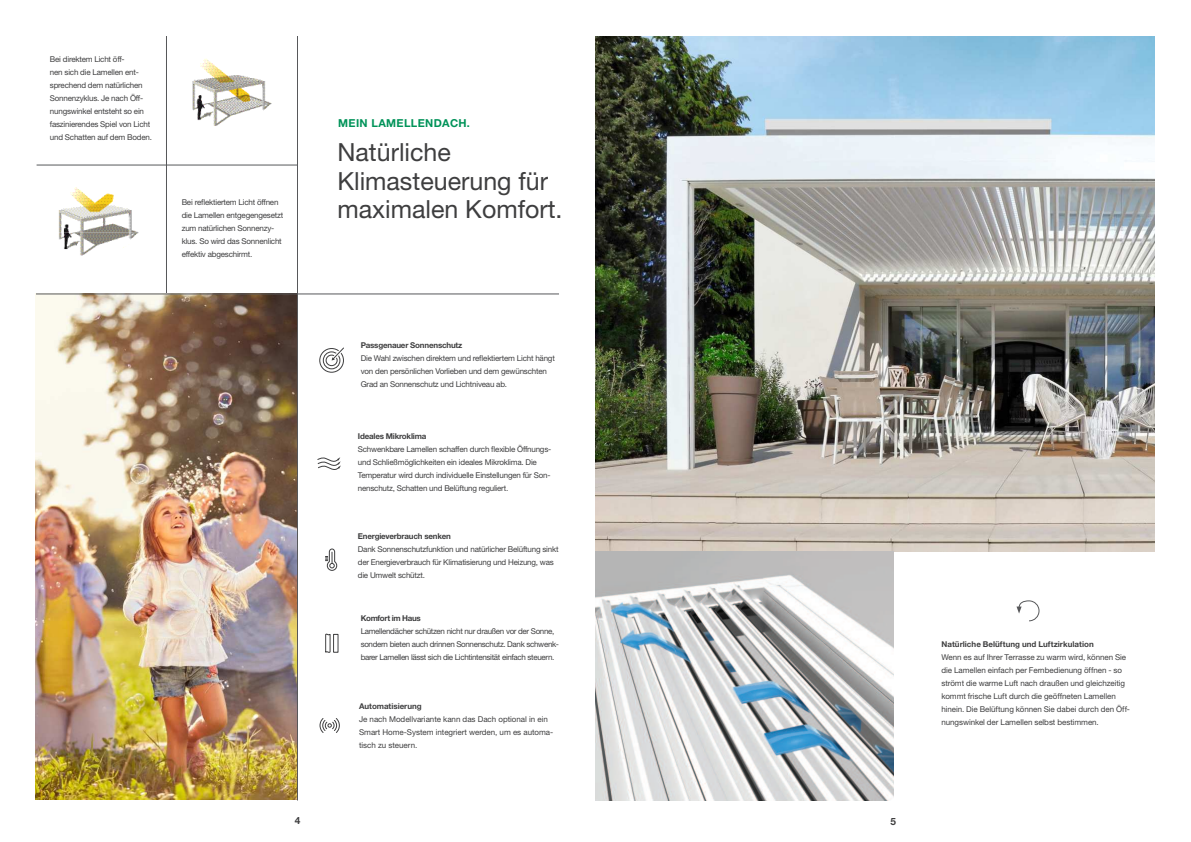
<style>
.page{position:relative;width:1191px;height:842px;background:#fff}
.page>*{position:absolute;margin:0;border:0;box-sizing:border-box;transform-origin:0 0}
.t1{font:25px/28.5px "Helvetica Neue LT Pro";color:#3e3e3f}
.t2{font:700 11px "Helvetica Neue LT Pro";letter-spacing:.03em;color:#009359}
.t3{font:700 10px "Helvetica Neue LT Pro";color:#3e3e3f}
.t4{font:8px/13px "Helvetica Neue LT Pro";letter-spacing:-.025em;color:#3e3e3f}
.t5{font:8px/13px "Helvetica Neue LT Pro";letter-spacing:-.005em;color:#3e3e3f}
.t6{font:700 8px "Helvetica Neue LT Pro";letter-spacing:-.025em;color:#3e3e3f}
.t7{font:700 8px "Helvetica Neue LT Pro";letter-spacing:.005em;color:#3e3e3f}
.t8{font:700 8px "Helvetica Neue LT Pro";letter-spacing:-.005em;color:#3e3e3f}
</style>
<div class="page">
<img style="left:595px;top:36px;width:560px;height:515px">
<img style="left:595px;top:551px;width:298px;height:249px">
<hr style="left:166px;top:36px;width:1px;height:258px;background:#57585a">
<hr style="left:37px;top:165px;width:260px;height:1px;background:#57585a">
<svg style="left:317px;top:457px;width:24px;height:13px"></svg>
<div style="left:326px;top:355px;width:11px;height:11px;border:1px solid #3e3e3f;border-radius:50%"></div>
<div style="left:323px;top:352px;width:17px;height:17px;border:1px solid #3e3e3f;border-radius:50%"></div>
<div style="left:319px;top:348px;width:25px;height:25px;border:1px solid #3e3e3f;border-radius:50%"></div>
<svg style="left:327px;top:347px;width:17px;height:18px"></svg>
<svg style="left:325px;top:634px;width:5px;height:19px"></svg>
<div style="left:333px;top:634px;width:5px;height:18px;border:1px solid #3e3e3f"></div>
<img style="left:35px;top:294px;width:262px;height:505px">
<svg style="left:1016px;top:600px;width:24px;height:22px"></svg>
<img style="left:192px;top:58px;width:80px;height:68px">
<img style="left:58px;top:187px;width:81px;height:46px">
<img style="left:58px;top:233px;width:80px;height:23px">
<hr style="left:297px;top:36px;width:1px;height:764px;background:#57585a">
<hr style="left:36px;top:294px;width:523px;height:1px;background:#57585a">
<svg style="left:325px;top:548px;width:12px;height:23px"></svg>
<svg style="left:319px;top:718px;width:21px;height:15px"></svg>
<p class="t4" style="left:50px;top:53px;width:104px">Bei direktem Licht öff-<br>nen sich die Lamellen ent&shy;sprechend dem natürlichen<br>Sonnen zyklus. Je nach Öff&shy;nungswinkel entsteht so ein faszinierendes Spiel von Licht und Schatten auf dem Boden.</p>
<p class="t4" style="left:182px;top:196px;width:103px">Bei reflektiertem Licht öffnen die Lamellen entgegengesetzt zum natürlichen Sonnenzy&shy;klus. So wird das Sonnenlicht effektiv abgeschirmt.</p>
<h2 class="t2" style="left:338px;top:117px;width:133px">MEIN LAMELLENDACH.</h2>
<h1 class="t1" style="left:337px;top:139px;width:227px">Natürliche<br>Klimasteuerung für maximalen Komfort.</h1>
<p class="t6" style="left:361px;top:341px;width:103px">Passgenauer Sonnenschutz</p>
<p class="t4" style="left:361px;top:352px;width:196px">Die Wahl zwischen direktem und reflektiertem Licht hängt von den persönlichen Vorlieben und dem gewünschten<br>Grad an Sonnenschutz und Lichtniveau ab.</p>
<p class="t6" style="left:358px;top:432px;width:70px">Ideales Mikroklima</p>
<p class="t4" style="left:358px;top:443px;width:195px">Schwenkbare Lamellen schaffen durch flexible Öffnungs&shy;und Schließmöglichkeiten ein ideales Mikroklima. Die Temperatur wird durch individuelle Einstellungen für Son&shy;nenschutz, Schatten und Belüftung reguliert.</p>
<p class="t6" style="left:358px;top:532px;width:95px">Energieverbrauch senken</p>
<p class="t4" style="left:358px;top:543px;width:202px">Dank Sonnenschutzfunktion und natürlicher Belüftung sinkt der Energieverbrauch für Klimatisierung und Heizung, was die Umwelt schützt.</p>
<p class="t6" style="left:361px;top:614px;width:62px">Komfort im Haus</p>
<p class="t4" style="left:361px;top:625px;width:200px">Lamellendächer schützen nicht nur draußen vor der Sonne, sondern bieten auch drinnen Sonnenschutz. Dank schwenk&shy;barer Lamellen lässt sich die Lichtintensität einfach steuern.</p>
<p class="t8" style="left:359px;top:702px;width:64px">Automatisierung</p>
<p class="t5" style="left:359px;top:713px;width:196px">Je nach Modellvariante kann das Dach optional in ein<br>Smart Home-System integriert werden, um es automa&shy;tisch zu steuern.</p>
<p class="t3" style="left:295px;top:815px;width:7px">4</p>
<p class="t3" style="left:890px;top:816px;width:7px">5</p>
<p class="t7" style="left:941px;top:640px;width:154px">Natürliche Belüftung und Luftzirkulation</p>
<p class="t5" style="left:941px;top:651px;width:190px">Wenn es auf Ihrer Terrasse zu warm wird, können Sie die Lamellen einfach per Fernbedienung öffnen - so strömt die warme Luft nach draußen und gleichzeitig kommt frische Luft durch die geöffneten Lamellen hinein. Die Belüftung können Sie dabei durch den Öff&shy;nungswinkel der Lamellen selbst bestimmen.</p>
</div>
